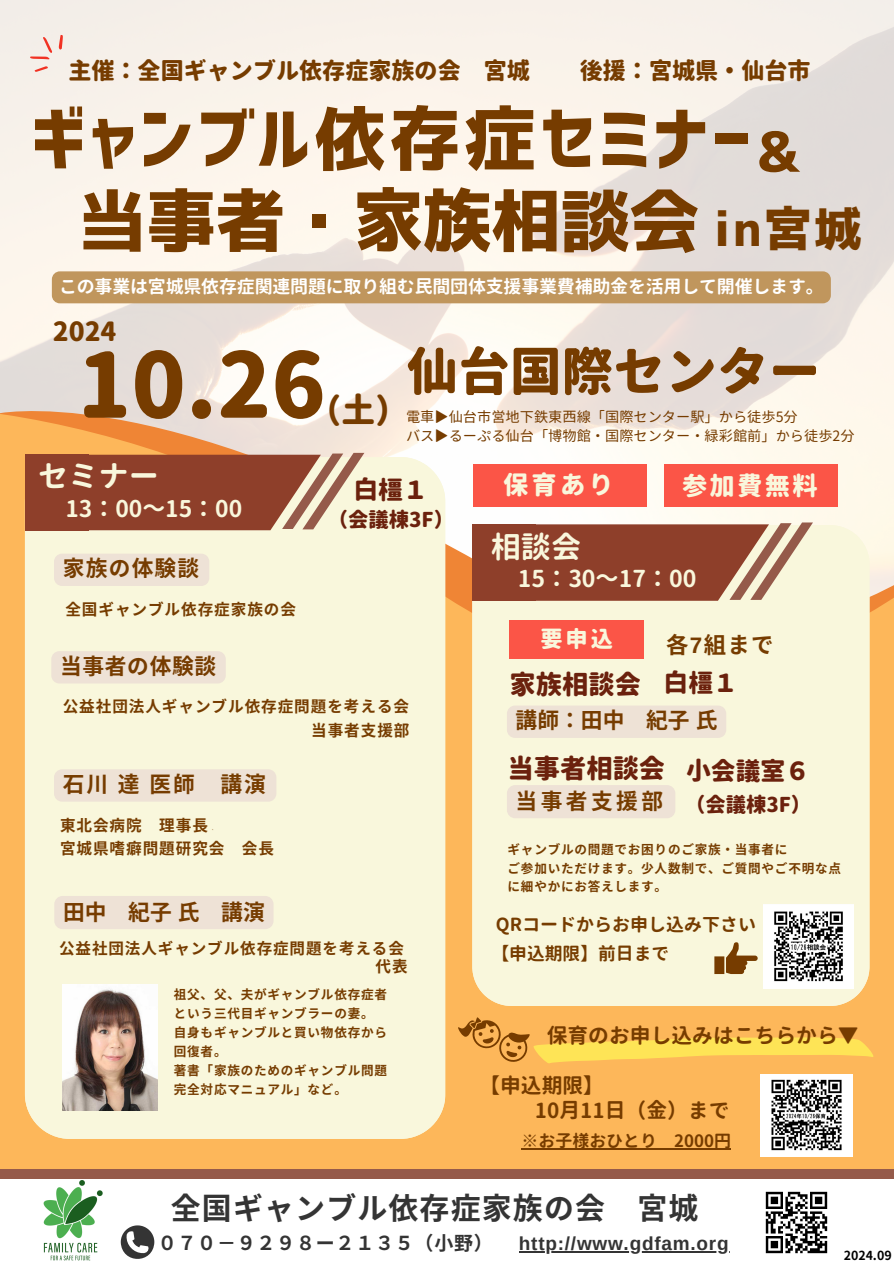
<style>
.page{position:relative;width:894px;height:1264px;background:#fff}
.page>*{position:absolute;margin:0;border:0;box-sizing:border-box;transform-origin:0 0}
.t1{font:800 89.25px "Gen Jyuu Gothic";color:#763c00}
.t2{font:71.7px "Corporate Logo Bold";letter-spacing:.045em;color:#763c00}
.t3{font:70.2px "Corporate Logo Bold";letter-spacing:-.015em;color:#763c00}
.t4{font:55.2px "Corporate Logo Bold";color:#763c00}
.t5{font:800 51.75px "Gen Jyuu Gothic";color:#763c00}
.t6{font:47.7px "Corporate Logo Bold";color:#763c00}
.t7{font:800 33.75px "Gen Jyuu Gothic";color:#763c00}
.t8{font:700 30.15px "Gen Jyuu Gothic";color:#f9f7dc}
.t9{font:700 29.85px "Noto Sans CJ Ksc";letter-spacing:.04em;color:#343434}
.t10{font:800 26.25px "Gen Jyuu Gothic";color:#6b210d}
.t11{font:800 26.25px "Gen Jyuu Gothic";color:#763c00}
.t12{font:800 25.2px "Gen Jyuu Gothic";letter-spacing:.095em;color:#f9f7dc}
.t13{font:800 24.75px "Gen Jyuu Gothic";color:#6b210d}
.t14{font:700 23.25px "Gen Jyuu Gothic";color:#f9f7dc}
.t15{font:800 23.1px "Gen Jyuu Gothic";color:#763c00}
.t16{font:700 22.95px "Gen Jyuu Gothic";color:#f9f7dc}
.t17{font:700 22.35px "Noto Sans CJ Ksc";color:#763c00}
.t18{font:800 22.2px "Gen Jyuu Gothic";color:#f9f7dc}
.t19{font:700 21.75px "Noto Sans CJ Ksc";letter-spacing:.055em;color:#763c00}
.t20{font:700 20.85px "Gen Jyuu Gothic";color:#763c00}
.t21{font:800 20.25px "Gen Jyuu Gothic";color:#6b210d}
.t22{font:700 19.05px "Arimo";letter-spacing:.04em;color:#343434}
.t23{font:700 19.05px "Noto Sans CJ Ksc";letter-spacing:.04em;color:#343434}
.t24{font:700 18px "Gen Jyuu Gothic";letter-spacing:-.015em;color:#fff}
.t25{font:700 18px "Gen Jyuu Gothic";color:#763c00}
.t26{font:700 17.85px "Gen Jyuu Gothic";color:#763c00}
.t27{font:700 16.95px "Gen Jyuu Gothic";color:#763c00}
.t28{font:700 15.6px "Noto Sans CJ Ksc";letter-spacing:.06em;color:#763c00}
.t29{font:14.25px "Gen Jyuu Gothic";color:#763c00}
.t30{font:700 12.6px/18.9px "Noto Sans CJ Ksc";letter-spacing:.06em;color:#763c00}
.t31{font:700 12.45px "Gen Jyuu Gothic";color:#000}
.s1{font-family:"Arimo"}
</style>
<div class="page">
<div style="left:0;top:696px;width:893px;height:479px;background:#fdb75a"></div>
<svg style="left:0;top:363px;width:893px;height:450px"></svg>
<svg style="left:121px;top:1225px;width:33px;height:34px"></svg>
<img style="left:765px;top:1191px;width:63px;height:63px">
<div style="left:472px;top:525px;width:397px;height:480px;background:#f9f7dc"></div>
<div style="left:509px;top:620px;width:134px;height:38px;background:#fb5547"></div>
<img style="left:763px;top:904px;width:90px;height:84px">
<svg style="left:473px;top:522px;width:339px;height:78px"></svg>
<svg style="left:714px;top:941px;width:43px;height:33px"></svg>
<div style="left:664px;top:465px;width:173px;height:42px;background:#fb5547"></div>
<div style="left:473px;top:465px;width:174px;height:42px;background:#fb5547"></div>
<svg style="left:27px;top:28px;width:38px;height:49px"></svg>
<img style="left:760px;top:1074px;width:92px;height:82px">
<div style="left:25px;top:457px;width:419px;height:681px;background:#f9f7dc"></div>
<div style="left:25px;top:454px;width:63px;height:76px;background:#8e3f2a"></div>
<svg style="left:28px;top:453px;width:336px;height:77px"></svg>
<svg style="left:458px;top:1017px;width:415px;height:46px"></svg>
<div style="left:0;top:1169px;width:893px;height:10px;background:#955a4a"></div>
<img style="left:63px;top:984px;width:94px;height:126px">
<img style="left:43px;top:1180px;width:60px;height:81px">
<div style="left:507px;top:705px;width:219px;height:33px;background:#eee2d6"></div>
<div style="left:507px;top:785px;width:168px;height:33px;background:#eee2d6;border-radius:8px"></div>
<hr style="left:519px;top:1251px;width:210px;height:1px;background:#343434">
<div style="left:54px;top:769px;width:222px;height:32px;background:#eee2d6;border-radius:8px"></div>
<div style="left:51px;top:651px;width:175px;height:32px;background:#eee2d6;border-radius:8px"></div>
<div style="left:54px;top:553px;width:155px;height:33px;background:#eee2d6"></div>
<div style="left:54px;top:896px;width:219px;height:33px;background:#eee2d6"></div>
<div style="left:52px;top:271px;width:778px;height:32px;background:#c0965d"></div>
<hr style="left:521px;top:1147px;width:209px;height:2px;background:#763c00">
<p class="t15" style="left:68px;top:54px;width:463px">主催：全国ギャンブル依存症家族の会 宮城</p>
<p class="t15" style="left:579px;top:54px;width:232px">後援：宮城県・仙台市</p>
<p class="t2" style="left:32px;top:103px;width:720px">ギャンブル依存症セミナー</p>
<p class="t3" style="left:77px;top:186px;width:623px">当事者・家族相談会</p>
<p class="t4" style="left:756px;top:124px;width:45px">&amp;</p>
<p class="t6" style="left:713px;top:205px;width:149px">in宮城</p>
<p class="t24" style="left:59px;top:273px;width:766px">この事業は宮城県依存症関連問題に取り組む民間団体支援事業費補助金を活用して開催します。</p>
<p class="t11" style="left:53px;top:313px;width:65px">2024</p>
<p class="t1" style="left:77px;top:322px;width:250px">10.26</p>
<p class="t7" style="left:307px;top:387px;width:103px">（土）</p>
<p class="t5" style="left:406px;top:334px;width:415px">仙台国際センター</p>
<h6 class="t29" style="left:406px;top:406px;width:393px">電車▶仙台市営地下鉄東西線「国際センター駅」から徒歩5分</h6>
<p class="t29" style="left:406px;top:425px;width:450px">バス▶るーぷる仙台「博物館・国際センター・緑彩館前」から徒歩2分</p>
<p class="t8" style="left:38px;top:455px;width:122px">セミナー</p>
<h6 class="t16" style="left:65px;top:492px;width:178px">13：00～15：00</h6>
<p class="t19" style="left:63px;top:550px;width:137px">家族の体験談</p>
<p class="t28" style="left:65px;top:597px;width:231px">全国ギャンブル依存症家族の会</p>
<p class="t13" style="left:353px;top:472px;width:76px">白橿１</p>
<p class="t21" style="left:328px;top:505px;width:128px">（会議棟3F）</p>
<p class="t19" style="left:60px;top:648px;width:156px">当事者の体験談</p>
<p class="t28" style="left:63px;top:693px;width:347px">公益社団法人ギャンブル依存症問題を考える会</p>
<p class="t19" style="left:63px;top:766px;width:203px">石川達医師 講演</p>
<p class="t28" style="left:60px;top:812px;width:148px">東北会病院 理事長</p>
<p class="t28" style="left:60px;top:836px;width:214px">宮城県嗜癖問題研究会 会長</p>
<p class="t19" style="left:63px;top:894px;width:202px">田中 紀子氏 講演</p>
<p class="t28" style="left:311px;top:717px;width:99px">当事者支援部</p>
<p class="t28" style="left:59px;top:935px;width:345px">公益社団法人ギャンブル依存症問題を考える会</p>
<p class="t28" style="left:375px;top:954px;width:33px">代表</p>
<p class="t30" style="left:174px;top:984px;width:214px">祖父、父、夫がギャンブル依存症者という三代目ギャンブラーの妻。</p>
<p class="t30" style="left:174px;top:1022px;width:214px">自身もギャンブルと買い物依存から回復者。</p>
<p class="t30" style="left:174px;top:1059px;width:214px">著書「家族のためのギャンブル問題完全対応マニュアル」など。</p>
<h2 class="t12" style="left:503px;top:467px;width:112px">保育あり</h2>
<p class="t12" style="left:681px;top:468px;width:137px">参加費無料</p>
<p class="t8" style="left:490px;top:525px;width:92px">相談会</p>
<h1 class="t14" style="left:517px;top:562px;width:180px">15：30～17：00</h1>
<p class="t18" style="left:540px;top:622px;width:74px">要申込</p>
<h3 class="t17" style="left:666px;top:626px;width:109px">各<span class="s1">7</span>組まで</h3>
<p class="t10" style="left:509px;top:666px;width:133px">家族相談会</p>
<p class="t13" style="left:663px;top:665px;width:76px">白橿１</p>
<h5 class="t19" style="left:515px;top:702px;width:202px">講師： 田中 紀子氏</h5>
<p class="t10" style="left:507px;top:749px;width:159px">当事者相談会</p>
<p class="t19" style="left:515px;top:783px;width:147px">当事者支援部</p>
<p class="t13" style="left:686px;top:753px;width:125px">小会議室６</p>
<p class="t21" style="left:684px;top:790px;width:128px">（会議棟3F）</p>
<p class="t30" style="left:507px;top:838px;width:281px">ギャンブルの問題でお困りのご家族・当事者に</p>
<p class="t30" style="left:507px;top:857px;width:335px">ご参加いただけます。少人数制で、ご質問やご不明な点に細やかにお答えします。</p>
<p class="t25" style="left:496px;top:912px;width:262px">QRコードからお申し込み下さい</p>
<p class="t26" style="left:491px;top:941px;width:179px">【申込期限】前日まで</p>
<p class="t20" style="left:546px;top:1020px;width:313px">保育のお申し込みはこちらから▼</p>
<p class="t20" style="left:479px;top:1070px;width:126px">【申込期限】</p>
<p class="t20" style="left:535px;top:1095px;width:196px">10月11日（金）まで</p>
<p class="t27" style="left:521px;top:1128px;width:211px">※お子様おひとり 2000円</p>
<p class="t9" style="left:171px;top:1183px;width:529px">全国ギャンブル依存症家族の会 宮城</p>
<p class="t23" style="left:158px;top:1228px;width:336px">０７０－９２９８ー２１３５（小野）</p>
<p class="t22" style="left:519px;top:1233px;width:211px">http://www.gdfam.org</p>
<p class="t31" style="left:843px;top:1246px;width:49px">2024.09</p>
</div>
